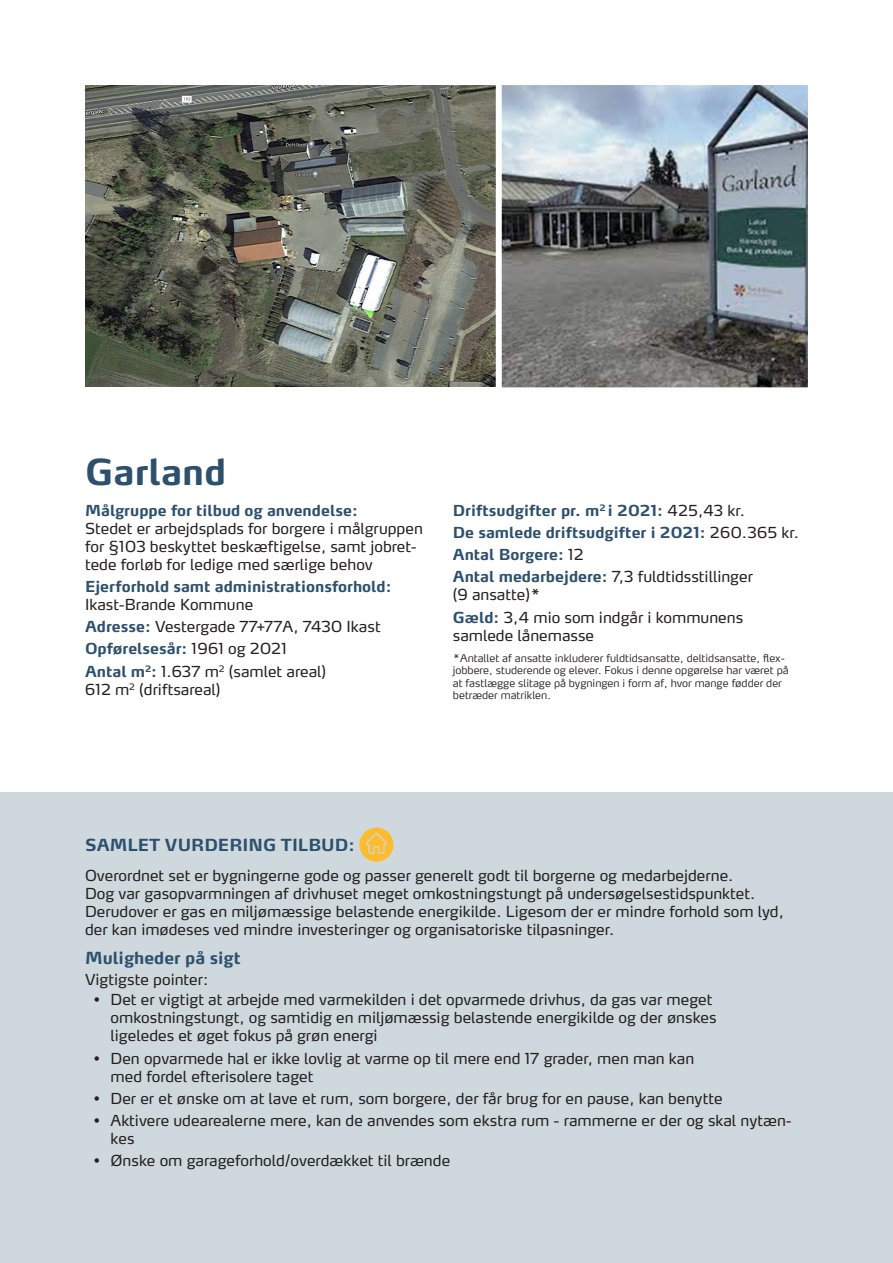
<style>
.page{position:relative;width:893px;height:1263px;background:#fff}
.page>*{position:absolute;margin:0;border:0;box-sizing:border-box;transform-origin:0 0}
.titel{font:700 35.4px "Max OT";color:#2c506e}
.mellemrubrik{font:700 16.5px "Max OT";color:#2c506e}
.brød{font:15px/18px "Max OT";color:#231f20}
.brød-2{font:700 15px/18px "Max OT";color:#2c506e}
.brød-3{font:300 10.5px/12.6px "Max OT";color:#231f20}
.s1{font-weight:700;color:#2c506e}
.s2{font-weight:400;color:#231f20}
</style>
<div class="page">
<img style="left:85px;top:85px;width:408px;height:302px">
<div style="left:0;top:792px;width:893px;height:471px;background:#cfd8dd"></div>
<svg style="left:359px;top:828px;width:34px;height:34px"></svg>
<svg style="left:493px;top:85px;width:315px;height:303px;background:#7f868b"></svg>
<p class="titel" style="left:85px;top:449px;width:143px">Garland</p>
<p class="brød" style="left:85px;top:502px;width:339px"><span class="s1">Målgruppe for tilbud og anvendelse:<br></span>Stedet er arbejdsplads for borgere i målgruppen for §103 beskyttet beskæftigelse, samt jobret&shy;tede forløb for ledige med særlige behov</p>
<p class="brød-2" style="left:85px;top:578px;width:308px">Ejerforhold samt administrationsforhold:<br><span class="s2">Ikast-Brande Kommune</span></p>
<p class="brød" style="left:85px;top:618px;width:297px"><span class="s1">Adresse:</span> Vestergade 77+77A, 7430 Ikast</p>
<p class="brød-2" style="left:85px;top:641px;width:203px">Opførelsesår: <span class="s2">1961 og 2021</span></p>
<p class="brød" style="left:85px;top:663px;width:243px"><span class="s1">Antal m</span><sup>2</sup><span class="s1">:</span> 1. 637 m<sup>2</sup> (samlet areal)<br>612 m<sup>2</sup> (driftsareal)</p>
<p class="brød-2" style="left:453px;top:502px;width:290px">Driftsudgifter pr. m<sup>2</sup> i 2021: <span class="s2">425,43 kr.</span></p>
<p class="brød-2" style="left:453px;top:524px;width:344px">De samlede driftsudgifter i 2021: <span class="s2">260. 365 kr.</span></p>
<p class="brød-2" style="left:453px;top:546px;width:132px">Antal Borgere: <span class="s2">12</span></p>
<p class="brød" style="left:453px;top:569px;width:302px"><span class="s1">Antal medarbejdere:</span> 7,3 fuldtidsstillinger (9 ansatte)*</p>
<p class="brød" style="left:453px;top:609px;width:292px"><span class="s1">Gæld:</span> 3,4 mio som indgår i kommunens samlede lånemasse</p>
<p class="brød-3" style="left:453px;top:652px;width:337px">*Antallet af ansatte inkluderer fuldtidsansatte, deltidsansatte, flex&shy;jobbere, studerende og elever. Fokus i denne opgørelse har været på at fastlægge slitage på bygningen i form af, hvor mange fødder der betræder matriklen.</p>
<p class="mellemrubrik" style="left:85px;top:834px;width:271px">SAMLET VURDERING TILBUD:</p>
<p class="brød" style="left:85px;top:867px;width:700px">Overordnet set er bygningerne gode og passer generelt godt til borgerne og medarbejderne.<br>Dog var gasopvarmningen af drivhuset meget omkostningstungt på undersøgelsestidspunktet.<br>Derudover er gas en miljømæssige belastende energikilde. Ligesom der er mindre forhold som lyd, der kan imødeses ved mindre investeringer og organisatoriske tilpasninger.</p>
<p class="mellemrubrik" style="left:85px;top:947px;width:157px">Muligheder på sigt</p>
<p class="brød" style="left:85px;top:972px;width:125px">Vigtigste pointer:</p>
<p class="brød" style="left:111px;top:992px;width:608px">Det er vigtigt at arbejde med varmekilden i det opvarmede drivhus, da gas var meget omkostningstungt, og samtidig en miljømæssig belastende energikilde og der ønskes ligeledes et øget fokus på grøn energi</p>
<p class="brød" style="left:111px;top:1050px;width:585px">Den opvarmede hal er ikke lovlig at varme op til mere end 17 grader, men man kan med fordel efterisolere taget</p>
<p class="brød" style="left:111px;top:1090px;width:614px">Der er et ønske om at lave et rum, som borgere, der får brug for en pause, kan benytte</p>
<p class="brød" style="left:111px;top:1112px;width:683px">Aktivere udearealerne mere, kan de anvendes som ekstra rum - rammerne er der og skal nytæn&shy;kes</p>
<p class="brød" style="left:111px;top:1153px;width:341px">Ønske om garageforhold/overdækket til brænde</p>
</div>
